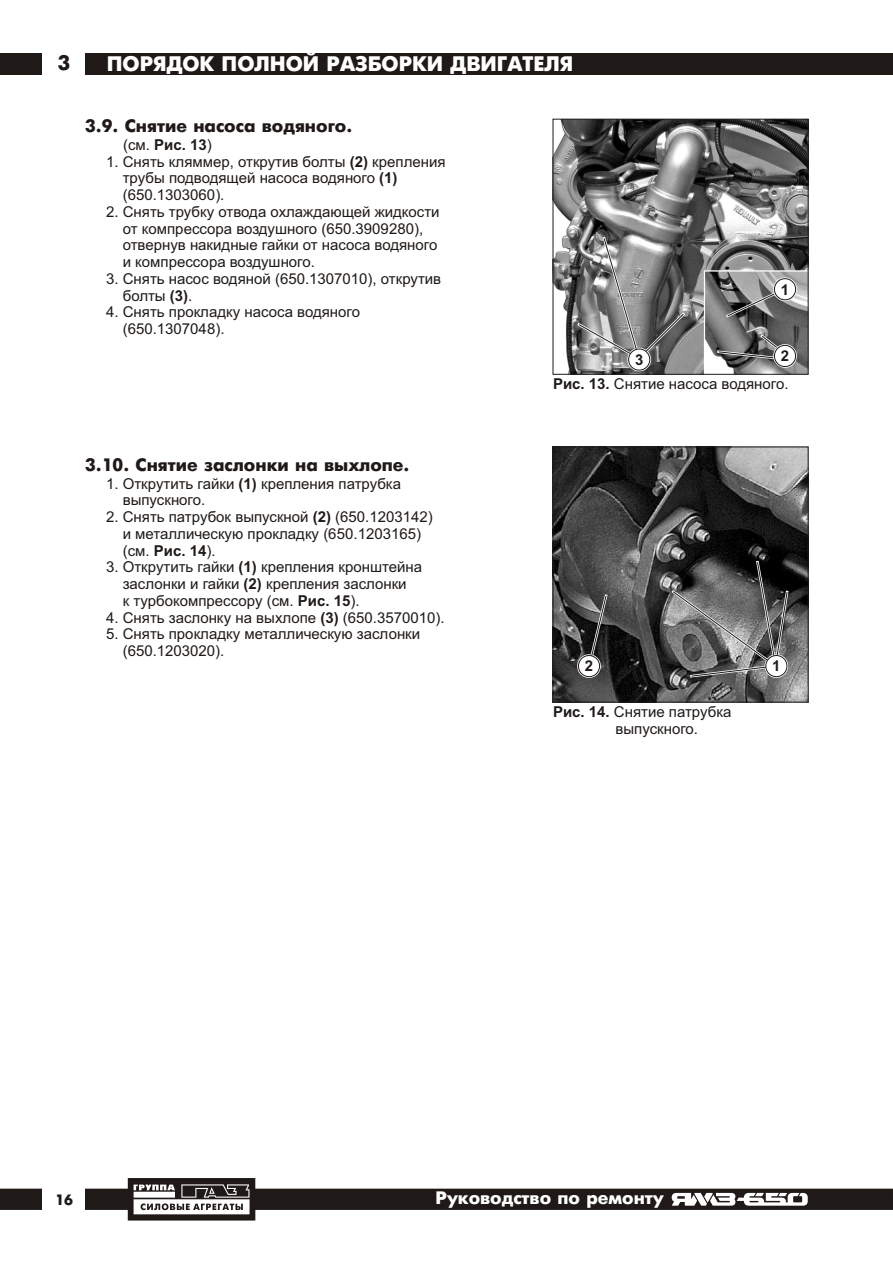
<style>
.page{position:relative;width:893px;height:1263px;background:#fff}
.page>*{position:absolute;margin:0;border:0;box-sizing:border-box;transform-origin:0 0}
.t1{font:700 21px "Futuris";color:#fff}
.t2{font:700 21px "Futuris";color:#1f1a17}
.t3{font:700 18px "Futuris";color:#1f1a17}
.t4{font:700 18px "Futuris";color:#fff}
.t5{font:15px/16.8px "Arial";color:#1f1a17}
.t6{font:700 15px "Arial";color:#1f1a17}
.t7{font:700 15px "Futuris";color:#1f1a17}
.t8{font:700 14.85px "Arial";color:#1f1a17}
.s1{font-weight:400}
.s2{font-weight:700}
</style>
<div class="page">
<img style="left:555px;top:448px;width:252px;height:252px">
<img style="left:555px;top:121px;width:252px;height:252px">
<div style="left:553px;top:119px;width:256px;height:256px;border:1px solid #1f1a17"></div>
<div style="left:553px;top:446px;width:256px;height:256px;border:1px solid #1f1a17"></div>
<div style="left:0;top:53px;width:893px;height:21px;background:#1f1a17"></div>
<div style="left:0;top:1189px;width:893px;height:21px;background:#1f1a17"></div>
<svg style="left:128px;top:1178px;width:127px;height:42px"></svg>
<svg style="left:672px;top:1193px;width:136px;height:13px"></svg>
<div style="left:43px;top:1185px;width:42px;height:28px;background:#fff"></div>
<div style="left:43px;top:51px;width:42px;height:26px;background:#fff"></div>
<svg style="left:671px;top:561px;width:119px;height:119px"></svg>
<svg style="left:575px;top:594px;width:33px;height:86px"></svg>
<svg style="left:577px;top:237px;width:108px;height:136px"></svg>
<svg style="left:726px;top:276px;width:72px;height:42px"></svg>
<svg style="left:717px;top:334px;width:81px;height:35px"></svg>
<h1 class="t2" style="left:58px;top:55px;width:14px">3</h1>
<h1 class="t1" style="left:107px;top:56px;width:468px">ПОРЯДОК ПОЛНОЙ РАЗБОРКИ ДВИГАТЕЛЯ</h1>
<p class="t3" style="left:85px;top:119px;width:269px">3.9. Снятие насоса водяного.</p>
<p class="t6" style="left:123px;top:139px;width:90px"><span class="s1">(см.</span> Рис. 13<span class="s1">)</span></p>
<p class="t5" style="left:123px;top:154px;width:324px;text-indent:-17px">1. Снять кляммер, открутив болты <span class="s2">(2)</span> крепления трубы подводящей насоса водяного <span class="s2">(1) </span>(650.1303060).</p>
<p class="t5" style="left:123px;top:205px;width:318px;text-indent:-17px">2. Снять трубку отвода охлаждающей жидкости от компрессора воздушного (650.3909280), отвернув накидные гайки от насоса водяного и компрессора воздушного.</p>
<p class="t5" style="left:123px;top:272px;width:320px;text-indent:-17px">3. Снять насос водяной (650.1307010), открутив болты <span class="s2">(3)</span>.</p>
<p class="t5" style="left:123px;top:305px;width:239px;text-indent:-17px">4. Снять прокладку насоса водяного (650.1307048).</p>
<p class="t8" style="left:635px;top:354px;width:10px">3</p>
<p class="t8" style="left:781px;top:284px;width:10px">1</p>
<p class="t8" style="left:781px;top:350px;width:10px">2</p>
<p class="t5" style="left:553px;top:377px;width:237px"><span class="s2">Рис. 13.</span> Снятие насоса водяного.</p>
<p class="t3" style="left:85px;top:457px;width:326px">3.10. Снятие заслонки на выхлопе.</p>
<p class="t5" style="left:123px;top:476px;width:280px;text-indent:-17px">1. Открутить гайки <span class="s2">(1)</span> крепления патрубка выпускного.</p>
<p class="t5" style="left:123px;top:510px;width:312px;text-indent:-17px">2. Снять патрубок выпускной <span class="s2">(2)</span> (650.1203142) и металлическую прокладку (650.1203165) (см. <span class="s2">Рис. 14</span>).</p>
<p class="t5" style="left:123px;top:560px;width:301px;text-indent:-17px">3. Открутить гайки <span class="s2">(1)</span> крепления кронштейна заслонки и гайки <span class="s2">(2)</span> крепления заслонки<br>к турбокомпрессору (см. <span class="s2">Рис. 15</span>).</p>
<p class="t5" style="left:106px;top:610px;width:340px">4. Снять заслонку на выхлопе <span class="s2">(3)</span> (650.3570010).</p>
<p class="t5" style="left:123px;top:627px;width:299px;text-indent:-17px">5. Снять прокладку металлическую заслонки (650.1203020).</p>
<p class="t8" style="left:585px;top:661px;width:10px">2</p>
<p class="t8" style="left:772px;top:661px;width:10px">1</p>
<p class="t5" style="left:616px;top:705px;width:118px;text-indent:-63px"><span class="s2">Рис. 14.</span> Снятие патрубка выпускного.</p>
<p class="t7" style="left:55px;top:1193px;width:19px">16</p>
<p class="t4" style="left:435px;top:1190px;width:230px">Руководство по ремонту</p>
</div>
